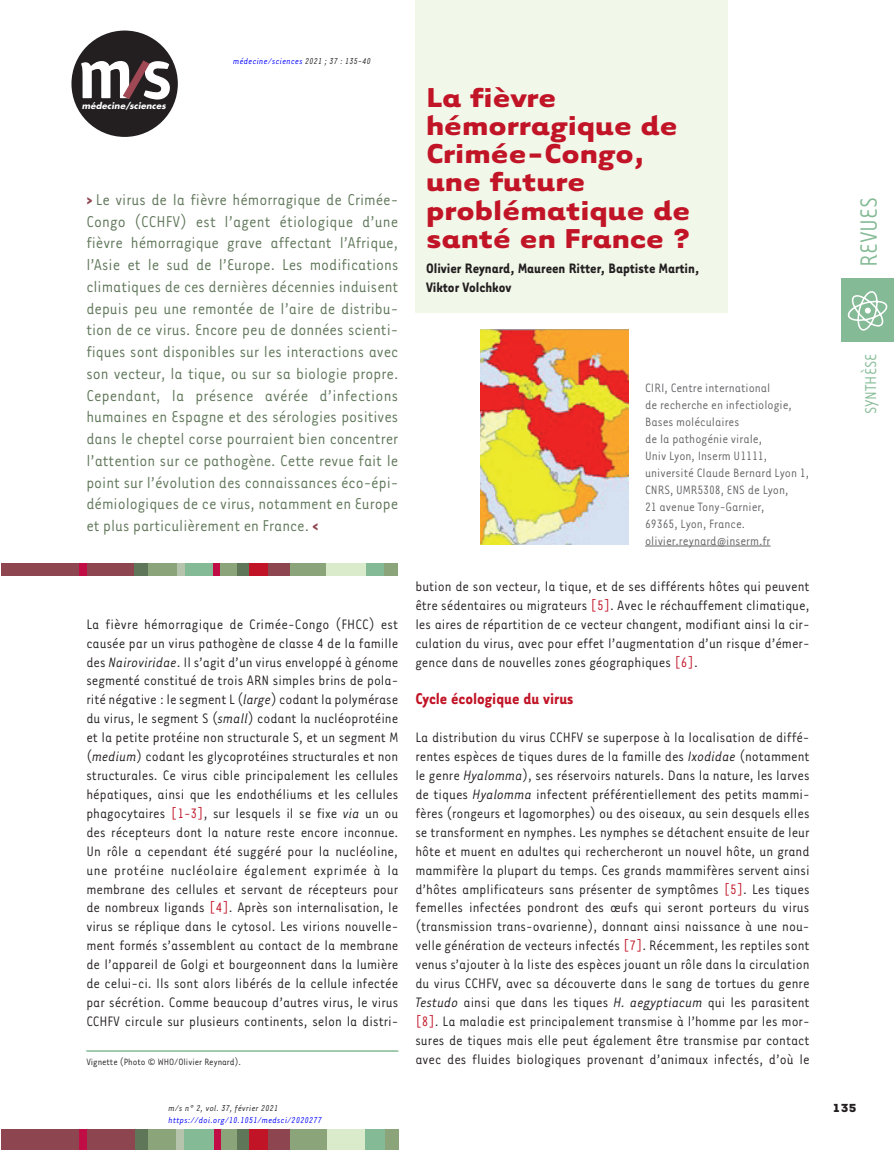
<style>
.page{position:relative;width:894px;height:1150px;background:#fff}
.page>*{position:absolute;margin:0;border:0;box-sizing:border-box;transform-origin:0 0}
.t1{font:700 31.5px/28.2px "Tarzana Wide";color:#c11527}
.t2{font:27px "Tarzana Narrow";color:#84ba95}
.t3{font:18px/21.8px "Tarzana Narrow";color:#5f7659;text-align:justify}
.t4{font:700 18px "Tarzana Narrow";color:#c11527}
.t5{font:18px "Tarzana Narrow";color:#84ba95}
.t6{font:15.75px/18.9px "Tarzana Narrow";color:#231f20;text-align:justify}
.t7{font:700 15.75px/18.9px "Tarzana Narrow";color:#231f20}
.t8{font:13.95px/17px "Tarzana Narrow";color:#636366}
.t9{font:700 13.5px "Tarzana Wide";color:#231f20}
.t10{font:10.5px "Tarzana Narrow";color:#231f20}
.t11{font:italic 9.75px "Tarzana Narrow";letter-spacing:.025em;color:#00f}
.t12{font:italic 9.75px "Tarzana Narrow";letter-spacing:.025em;color:#231f20}
.t13{font:italic 700 8.55px "Futura";letter-spacing:.01em;color:#fff}
.s1{color:#231f20}
.s2{font-weight:700;color:#8d454f}
.s3{font-style:italic}
.s4{color:#c11527}
</style>
<div class="page">
<div style="left:1px;top:1128px;width:134px;height:21px;background:#8d454f"></div>
<div style="left:236px;top:1128px;width:13px;height:21px;background:#5f7659"></div>
<div style="left:79px;top:1128px;width:8px;height:21px;background:#c10d45"></div>
<div style="left:135px;top:1128px;width:21px;height:21px;background:#5f7659"></div>
<div style="left:148px;top:1128px;width:30px;height:21px;background:#8ba479"></div>
<div style="left:176px;top:1128px;width:9px;height:21px;background:#b6c4ad"></div>
<div style="left:185px;top:1128px;width:29px;height:21px;background:#84ba95"></div>
<div style="left:218px;top:1128px;width:19px;height:21px;background:#8ba479"></div>
<div style="left:214px;top:1128px;width:6px;height:21px;background:#c10d45"></div>
<div style="left:249px;top:1128px;width:27px;height:21px;background:#c11527"></div>
<div style="left:288px;top:1128px;width:39px;height:21px;background:#8ba479"></div>
<div style="left:268px;top:1128px;width:21px;height:21px;background:#8d454f"></div>
<div style="left:327px;top:1128px;width:39px;height:21px;background:#daebcb"></div>
<div style="left:365px;top:1128px;width:21px;height:21px;background:#84ba95"></div>
<div style="left:385px;top:1128px;width:13px;height:21px;background:#8ba479"></div>
<div style="left:841px;top:278px;width:52px;height:64px;background:#84ba95"></div>
<svg style="left:847px;top:291px;width:40px;height:39px"></svg>
<div style="left:71px;top:31px;width:107px;height:106px;background:#231f20;border-radius:50%"></div>
<svg style="left:81px;top:61px;width:89px;height:38px"></svg>
<div style="left:415px;top:0;width:312px;height:313px;background:#f1f7e9"></div>
<div style="left:1px;top:563px;width:134px;height:13px;background:#8d454f"></div>
<div style="left:134px;top:563px;width:17px;height:13px;background:#5f7659"></div>
<div style="left:236px;top:563px;width:13px;height:13px;background:#5f7659"></div>
<div style="left:148px;top:563px;width:30px;height:13px;background:#8ba479"></div>
<div style="left:182px;top:563px;width:32px;height:13px;background:#84ba95"></div>
<div style="left:365px;top:563px;width:20px;height:13px;background:#84ba95"></div>
<div style="left:218px;top:563px;width:19px;height:13px;background:#8ba479"></div>
<div style="left:384px;top:563px;width:14px;height:13px;background:#8ba479"></div>
<div style="left:288px;top:563px;width:38px;height:13px;background:#8ba479"></div>
<div style="left:326px;top:563px;width:39px;height:13px;background:#daebcb"></div>
<div style="left:177px;top:563px;width:7px;height:13px;background:#b6c4ad"></div>
<div style="left:79px;top:563px;width:7px;height:13px;background:#c10d45"></div>
<div style="left:214px;top:563px;width:6px;height:13px;background:#c10d45"></div>
<div style="left:249px;top:563px;width:27px;height:13px;background:#c11527"></div>
<div style="left:268px;top:563px;width:21px;height:13px;background:#8d454f"></div>
<hr style="left:645px;top:545px;width:125px;height:1px;background:#636366">
<img style="left:480px;top:329px;width:148px;height:215px">
<hr style="left:86px;top:1050px;width:312px;height:1px;background:#84ba95">
<p class="t13" style="left:82px;top:100px;width:85px">médecine/sciences</p>
<p class="t11" style="left:233px;top:55px;width:139px">médecine/sciences <span class="s1">2021 ; 37 : 135-40</span></p>
<p class="t3" style="left:86px;top:188px;width:313px"><span class="s2">&gt;</span> Le virus de la fièvre hémorragique de Crimée-Congo (CCHFV) est l’agent étiologique d’une fièvre hémorragique grave affectant l’Afrique, l’Asie et le sud de l’Europe. Les modifications climatiques de ces dernières décennies induisent depuis peu une remontée de l’aire de distribu&shy;tion de ce virus. Encore peu de données scienti&shy;fiques sont disponibles sur les interactions avec son vecteur, la tique, ou sur sa biologie propre.<br>Cependant, la présence avérée d’infections humaines en Espagne et des sérologies positives dans le cheptel corse pourraient bien concentrer l’attention sur ce pathogène. Cette revue fait le point sur l’évolution des connaissances éco-épi&shy;démiologiques de ce virus, notamment en Europe et plus particulièrement en France. <span class="s2">&lt;</span></p>
<p class="t6" style="left:86px;top:613px;width:314px">La fièvre hémorragique de Crimée-Congo (FHCC) est causée par un virus pathogène de classe 4 de la famille des <span class="s3">Nairoviridae</span>. Il s’agit d’un virus enveloppé à génome segmenté constitué de trois ARN simples brins de pola&shy;rité négative : le segment L (<span class="s3">large</span>) codant la polymérase du virus, le segment S (<span class="s3">small</span>) codant la nucléoprotéine et la petite protéine non structurale S, et un segment M (<span class="s3">medium</span>) codant les glycoprotéines structurales et non structurales. Ce virus cible principalement les cellules hépatiques, ainsi que les endothéliums et les cellules phagocytaires <span class="s4">[1-3]</span>, sur lesquels il se fixe <span class="s3">via</span> un ou des récepteurs dont la nature reste encore inconnue.<br>Un rôle a cependant été suggéré pour la nucléoline, une protéin e nucléolaire également exprimée à la membrane des cellules et servant de récepteurs pour de nombreux ligands <span class="s4">[4]</span>. Après son internalisation, le virus se réplique dans le cytosol. Les virions nouvelle&shy;ment formés s’assemblent au contact de la membrane de l’appareil de Golgi et bourgeonnent dans la lumière de celui-ci. Ils sont alors libérés de la cellule infectée par sécrétion. Comme beaucoup d’autres virus, le virus CCHFV circule sur plusieurs continents, selon la distri-</p>
<p class="t10" style="left:86px;top:1054px;width:156px">Vignette (Photo © WHO/Olivier Reynard).</p>
<p class="t12" style="left:169px;top:1101px;width:111px">m/s n° 2, vol. 37, février 2021</p>
<p class="t11" style="left:169px;top:1113px;width:155px">https://doi.org/10.1051/medsci/2020277</p>
<h1 class="t1" style="left:426px;top:81px;width:266px">La fièvre hémorragique de<br>Crimée-Congo, une future problématique de santé en France ?</h1>
<p class="t7" style="left:426px;top:258px;width:275px">Olivier Reynard, Maureen Ritter, Baptiste Martin,<br>Viktor Volchkov</p>
<p class="t8" style="left:645px;top:378px;width:165px">CIRI, Centre international<br>de recherche en infectiologie,<br>Bases moléculaires<br>de la pathogénie virale,<br>Univ Lyon, Inserm U1111, université Claude Bernard Lyon 1,<br>CNRS, UMR5308, ENS de Lyon,<br>21 avenue Tony-Garnier,<br>69365, Lyon, France. olivier.reynard@inserm.fr</p>
<p class="t6" style="left:415px;top:576px;width:396px">bution de son vecteur, la tique, et de ses différents hôtes qui peuvent être sédentaires ou migrateurs <span class="s4">[5]</span>. Avec le réchauffement climatique, les aires de répartition de ce vecteur changent, modifiant ainsi la cir&shy;culation du virus, avec pour effet l’augmentation d’un risque d’émer&shy;gence dans de nouvelles zones géographiques <span class="s4">[6]</span>.</p>
<p class="t4" style="left:415px;top:687px;width:160px">Cycle écologique du virus</p>
<p class="t6" style="left:415px;top:727px;width:396px">La distribution du virus CCHFV se superpose à la localisation de diffé&shy;rentes espèces de tiques dures de la famille des <span class="s3">Ixodidae</span> (notamment le genre <span class="s3">Hyalomma</span>), ses réservoirs naturels. Dans la nature, les larves de tiques <span class="s3">Hyalomma</span> infectent préférentiellement des petits mammi&shy;fères (rongeurs et lagomorphes) ou des oiseaux, au sein desquels elles se transforment en nymphes. Les nymphes se détachent ensuite de leur hôte et muent en adultes qui rechercheront un nouvel hôte, un grand mammifère la plupart du temps. Ces grands mammifères servent ainsi d’hôtes amplificateurs sans présenter de symptômes <span class="s4">[5]</span>. Les tiques femelles infectées pondront des œufs qui seront porteurs du virus (transmission trans-ovarienne), donnant ainsi naissance à une nou&shy;velle génération de vecteurs infectés <span class="s4">[7]</span>. Récemment, les reptiles sont venus s’ajouter à la liste des espèces jouant un rôle dans la circulation du virus CCHFV, avec sa découverte dans le sang de tortues du genre <span class="s3">Testudo</span> ainsi que dans les tiques <span class="s3">H. aegyptiacum</span> qui les parasitent <span class="s4">[8]</span>. La maladie est principalement transmise à l’homme par les mor&shy;sures de tiques mais elle peut également être transmise par contact avec des fluides biologiques provenant d’animaux infectés, d’où le</p>
<h2 class="t2" style="left:852px;top:266px;width:71px;rotate:-90deg">REVUES</h2>
<p class="t5" style="left:859px;top:414px;width:62px;rotate:-90deg">SYNTHÈSE</p>
<p class="t9" style="left:832px;top:1098px;width:26px">135</p>
</div>
